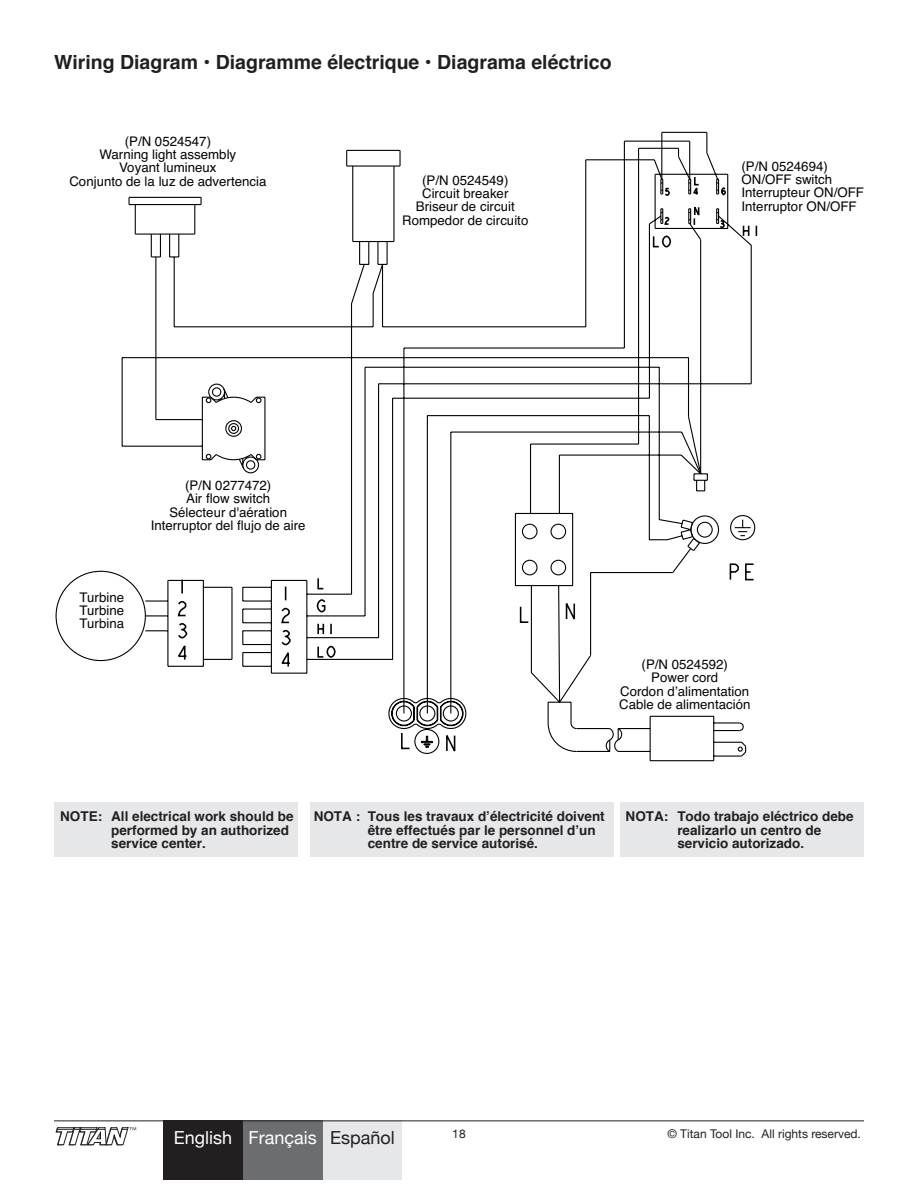
<style>
.page{position:relative;width:918px;height:1188px;background:#fff}
.page>*{position:absolute;margin:0;border:0;box-sizing:border-box;transform-origin:0 0}
.t1{font:700 19.5px "Helvetica";color:#231f20}
.t2{font:18px "Helvetica Neue";color:#fff}
.t3{font:700 13.5px/13.5px "Helvetica";color:#231f20}
.t4{font:13.35px/13.4px "Helvetica";color:#040503;text-align:center}
.t5{font:12px "Helvetica Neue";color:#231f20}
.s1{color:#231f20}
</style>
<div class="page">
<div style="left:323px;top:1120px;width:79px;height:60px;background:#e6e7e9"></div>
<div style="left:243px;top:1120px;width:80px;height:60px;background:#6c6d70"></div>
<hr style="left:54px;top:1120px;width:810px;height:1px;background:#231f20">
<div style="left:163px;top:1120px;width:80px;height:60px;background:#231f20"></div>
<svg style="left:56px;top:1127px;width:80px;height:18px"></svg>
<svg style="left:56px;top:132px;width:697px;height:626px"></svg>
<div style="left:620px;top:802px;width:244px;height:55px;background:#e6e7e9"></div>
<div style="left:310px;top:802px;width:304px;height:55px;background:#e6e7e9"></div>
<div style="left:54px;top:802px;width:244px;height:55px;background:#e6e7e9"></div>
<h1 class="t1" style="left:54px;top:46px;width:559px">Wiring Diagram • Diagramme électrique • Diagrama eléctrico</h1>
<p class="t4" style="left:69px;top:135px;width:199px">(P/N 0524547)<br>Warning light assembly<br>Voyant lumineux<br>Conjunto de la luz de advertencia</p>
<p class="t4" style="left:402px;top:174px;width:128px">(P/N 0524549)<br>Circuit breaker<br>Briseur de circuit<br>Rompedor de circuito</p>
<p class="t4" style="left:742px;top:160px;width:124px;text-align:left">(P/N 0524694)<br>ON/OFF switch<br>Interrupteur ON/OFF<br>Interruptor ON/OFF</p>
<p class="t4" style="left:80px;top:591px;width:46px;text-align:justify">Turbine Turbine Turbina</p>
<p class="t4" style="left:151px;top:479px;width:156px">(P/N 0277472)<br>Air flow switch<br>Sélecteur d'aération<br>Interruptor del flujo de aire</p>
<p class="t4" style="left:619px;top:658px;width:133px">(P/N 0524592)<br>Power cord<br>Cordon d’alimentation<br>Cable de alimentación</p>
<p class="t3" style="left:111px;top:810px;width:184px;text-indent:-51px">NOTE: All electrical work should be performed by an authorized service center.</p>
<p class="t3" style="left:368px;top:810px;width:239px;text-indent:-54px">NOTA : Tous les travaux d’électricité doivent être effectués par le personnel d’un centre de service autorisé.</p>
<p class="t3" style="left:677px;top:810px;width:178px;text-indent:-52px">NOTA: Todo trabajo eléctrico debe realizarlo un centro de servicio autorizado.</p>
<h2 class="t2" style="left:174px;top:1127px;width:60px">English</h2>
<h2 class="t2" style="left:249px;top:1127px;width:148px">Français <span class="s1">Español</span></h2>
<p class="t5" style="left:452px;top:1126px;width:15px">18</p>
<p class="t5" style="left:667px;top:1126px;width:195px">© Titan Tool Inc. All rights reserved.</p>
</div>
